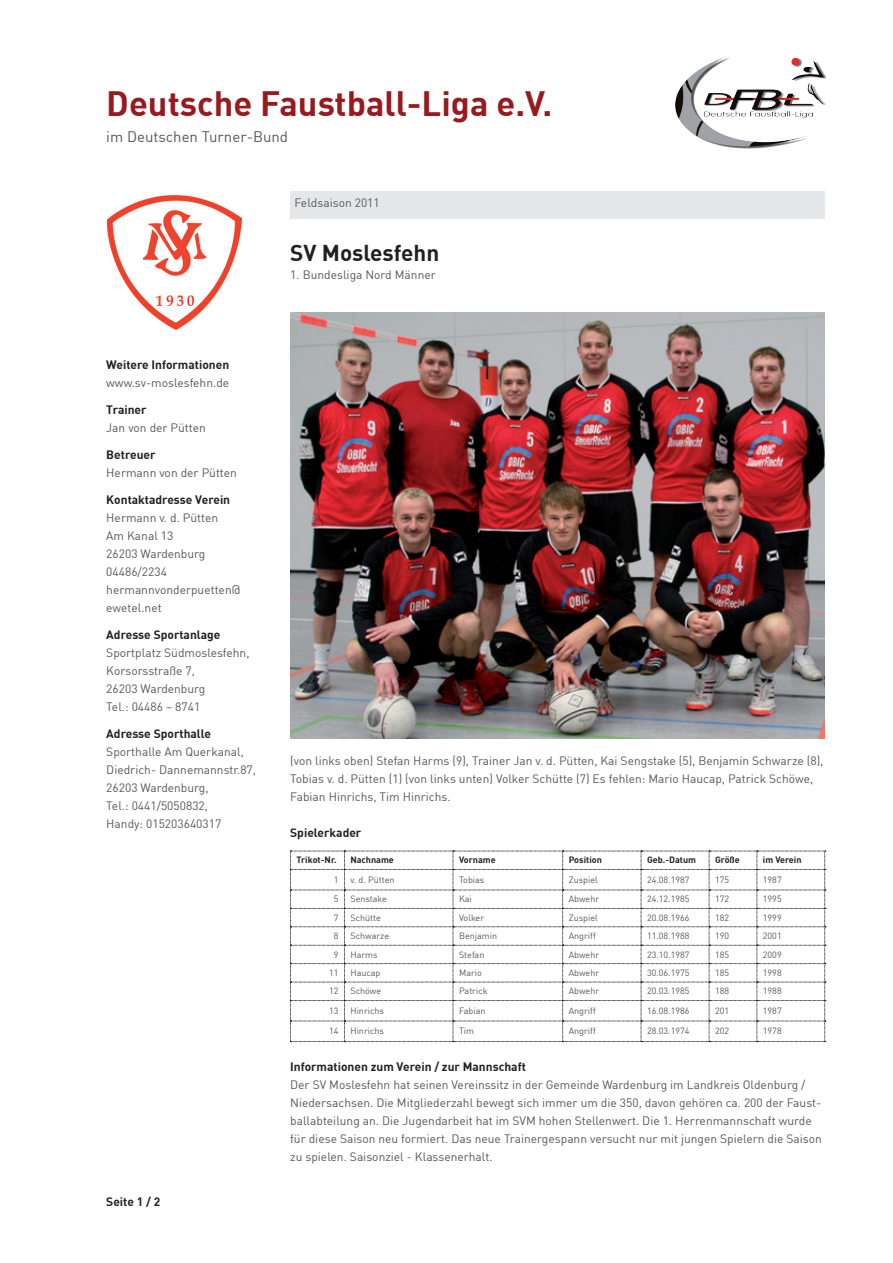
<style>
.page{position:relative;width:893px;height:1263px;background:#fff}
.page>*{position:absolute;margin:0;border:0;box-sizing:border-box;transform-origin:0 0}
.t1{font:700 34.5px "DIN";color:#981a1e}
.t2{font:700 22.5px "DIN";color:#231f20}
.t3{font:15px "DIN";color:#57585a}
.t4{font:12px/18px "DIN";color:#57585a}
.t5{font:700 12px "DIN";color:#231f20}
.t6{font:9px "DIN";color:#57585a}
.t7{font:700 9px "DIN";color:#231f20}
</style>
<div class="page">
<img style="left:675px;top:56px;width:151px;height:93px">
<div style="left:290px;top:191px;width:535px;height:27px;background:#e6e7e9"></div>
<svg style="left:290px;top:851px;width:536px;height:191px"></svg>
<img style="left:290px;top:313px;width:535px;height:425px">
<img style="left:106px;top:195px;width:135px;height:134px">
<h1 class="t1" style="left:106px;top:81px;width:448px">Deutsche Faustball-Liga e.V.</h1>
<p class="t3" style="left:106px;top:127px;width:183px">im Deutschen Turner-Bund</p>
<p class="t4" style="left:294px;top:193px;width:87px">Feldsaison 2011</p>
<h2 class="t2" style="left:290px;top:238px;width:151px">SV Moslesfehn</h2>
<p class="t5" style="left:106px;top:357px;width:124px">Weitere Informationen</p>
<p class="t5" style="left:106px;top:402px;width:42px">Trainer</p>
<p class="t5" style="left:106px;top:447px;width:51px">Betreuer</p>
<p class="t5" style="left:106px;top:492px;width:125px">Kontaktadresse Verein</p>
<p class="t4" style="left:106px;top:373px;width:124px">www.sv-moslesfehn.de</p>
<p class="t4" style="left:106px;top:418px;width:101px">Jan von der Pütten</p>
<p class="t4" style="left:106px;top:463px;width:132px">Hermann von der Pütten</p>
<p class="t4" style="left:106px;top:508px;width:135px">Hermann v. d. Pütten<br>Am Kanal 13<br>26203 Wardenburg<br>04486/2234 hermannvonderpuetten@ ewetel.net</p>
<p class="t4" style="left:106px;top:643px;width:145px">Sportplatz Südmoslesfehn,<br>Korsorsstraße 7,<br>26203 Wardenburg<br>Tel.: 04486 – 8741</p>
<p class="t4" style="left:106px;top:742px;width:151px">Sporthalle Am Querkanal,<br>Diedrich- Dannemannstr.87,<br>26203 Wardenburg,<br>Tel.: 0441/5050832,<br>Handy: 015203640317</p>
<p class="t5" style="left:106px;top:627px;width:116px">Adresse Sportanlage</p>
<p class="t5" style="left:106px;top:726px;width:106px">Adresse Sporthalle</p>
<p class="t5" style="left:106px;top:1194px;width:55px">Seite 1 / 2</p>
<p class="t4" style="left:290px;top:265px;width:147px">1. Bundesliga Nord Männer</p>
<p class="t4" style="left:290px;top:751px;width:535px">(von links oben) Stefan Harms (9), Trainer Jan v. d. Pütten, Kai Sengstake (5), Benjamin Schwarze (8),<br>Tobias v. d. Pütten (1) (von links unten) Volker Schütte (7) Es fehlen: Mario Haucap, Patrick Schöwe,<br>Fabian Hinrichs, Tim Hinrichs.</p>
<p class="t5" style="left:290px;top:825px;width:73px">Spielerkader</p>
<p class="t7" style="left:296px;top:854px;width:42px">Trikot-Nr.</p>
<p class="t7" style="left:350px;top:854px;width:45px">Nachname</p>
<p class="t7" style="left:459px;top:854px;width:38px">Vorname</p>
<p class="t7" style="left:569px;top:854px;width:35px">Position</p>
<p class="t7" style="left:647px;top:854px;width:51px">Geb.-Datum</p>
<p class="t7" style="left:715px;top:854px;width:26px">Größe</p>
<p class="t7" style="left:763px;top:854px;width:40px">im Verein</p>
<p class="t6" style="left:334px;top:874px;width:6px">1</p>
<p class="t6" style="left:350px;top:874px;width:46px">v. d. Pütten</p>
<p class="t6" style="left:459px;top:874px;width:27px">Tobias</p>
<p class="t6" style="left:569px;top:874px;width:31px">Zuspiel</p>
<p class="t6" style="left:647px;top:874px;width:44px">24.08.1987</p>
<p class="t6" style="left:715px;top:874px;width:16px">175</p>
<p class="t6" style="left:763px;top:874px;width:20px">1987</p>
<p class="t6" style="left:334px;top:893px;width:6px">5</p>
<p class="t6" style="left:350px;top:893px;width:38px">Senstake</p>
<p class="t6" style="left:459px;top:893px;width:14px">Kai</p>
<p class="t6" style="left:569px;top:893px;width:32px">Abwehr</p>
<p class="t6" style="left:647px;top:893px;width:44px">24.12.1985</p>
<p class="t6" style="left:715px;top:893px;width:16px">172</p>
<p class="t6" style="left:763px;top:893px;width:20px">1995</p>
<p class="t6" style="left:334px;top:912px;width:6px">7</p>
<p class="t6" style="left:350px;top:912px;width:32px">Schütte</p>
<p class="t6" style="left:459px;top:912px;width:27px">Volker</p>
<p class="t6" style="left:569px;top:912px;width:31px">Zuspiel</p>
<p class="t6" style="left:647px;top:912px;width:44px">20.08.1966</p>
<p class="t6" style="left:715px;top:912px;width:16px">182</p>
<p class="t6" style="left:763px;top:912px;width:20px">1999</p>
<p class="t6" style="left:334px;top:930px;width:6px">8</p>
<p class="t6" style="left:350px;top:930px;width:40px">Schwarze</p>
<p class="t6" style="left:459px;top:930px;width:40px">Benjamin</p>
<p class="t6" style="left:569px;top:930px;width:29px">Angriff</p>
<p class="t6" style="left:647px;top:930px;width:44px">11.08.1988</p>
<p class="t6" style="left:715px;top:930px;width:16px">190</p>
<p class="t6" style="left:763px;top:930px;width:20px">2001</p>
<p class="t6" style="left:334px;top:949px;width:6px">9</p>
<p class="t6" style="left:350px;top:949px;width:29px">Harms</p>
<p class="t6" style="left:459px;top:949px;width:27px">Stefan</p>
<p class="t6" style="left:569px;top:949px;width:32px">Abwehr</p>
<p class="t6" style="left:647px;top:949px;width:44px">23.10.1987</p>
<p class="t6" style="left:715px;top:949px;width:16px">185</p>
<p class="t6" style="left:763px;top:949px;width:20px">2009</p>
<p class="t6" style="left:329px;top:967px;width:11px">11</p>
<p class="t6" style="left:350px;top:967px;width:31px">Haucap</p>
<p class="t6" style="left:459px;top:967px;width:24px">Mario</p>
<p class="t6" style="left:569px;top:967px;width:32px">Abwehr</p>
<p class="t6" style="left:647px;top:967px;width:44px">30.06.1975</p>
<p class="t6" style="left:715px;top:967px;width:16px">185</p>
<p class="t6" style="left:763px;top:967px;width:20px">1998</p>
<p class="t6" style="left:329px;top:985px;width:11px">12</p>
<p class="t6" style="left:350px;top:985px;width:32px">Schöwe</p>
<p class="t6" style="left:459px;top:985px;width:30px">Patrick</p>
<p class="t6" style="left:569px;top:985px;width:32px">Abwehr</p>
<p class="t6" style="left:647px;top:985px;width:44px">20.03.1985</p>
<p class="t6" style="left:715px;top:985px;width:16px">188</p>
<p class="t6" style="left:763px;top:985px;width:20px">1988</p>
<p class="t6" style="left:329px;top:1005px;width:11px">13</p>
<p class="t6" style="left:350px;top:1005px;width:35px">Hinrichs</p>
<p class="t6" style="left:459px;top:1005px;width:28px">Fabian</p>
<p class="t6" style="left:569px;top:1005px;width:29px">Angriff</p>
<p class="t6" style="left:647px;top:1005px;width:44px">16.08.1986</p>
<p class="t6" style="left:715px;top:1005px;width:16px">201</p>
<p class="t6" style="left:763px;top:1005px;width:20px">1987</p>
<p class="t6" style="left:329px;top:1025px;width:11px">14</p>
<p class="t6" style="left:350px;top:1025px;width:35px">Hinrichs</p>
<p class="t6" style="left:459px;top:1025px;width:17px">Tim</p>
<p class="t6" style="left:569px;top:1025px;width:29px">Angriff</p>
<p class="t6" style="left:647px;top:1025px;width:44px">28.03.1974</p>
<p class="t6" style="left:715px;top:1025px;width:16px">202</p>
<p class="t6" style="left:763px;top:1025px;width:20px">1978</p>
<p class="t5" style="left:290px;top:1059px;width:237px">Informationen zum Verein / zur Mannschaft</p>
<p class="t4" style="left:290px;top:1075px;width:533px">Der SV Moslesfehn hat seinen Vereinssitz in der Gemeinde Wardenburg im Landkreis Oldenburg / Niedersachsen. Die Mitgliederzahl bewegt sich immer um die 350, davon gehören ca. 200 der Faust&shy;ballabteilung an. Die Jugendarbeit hat im SVM hohen Stellenwert. Die 1. Herrenmannschaft wurde für diese Saison neu formiert. Das neue Trainergespann versucht nur mit jungen Spielern die Saison zu spielen. Saisonziel - Klassenerhalt.</p>
</div>
